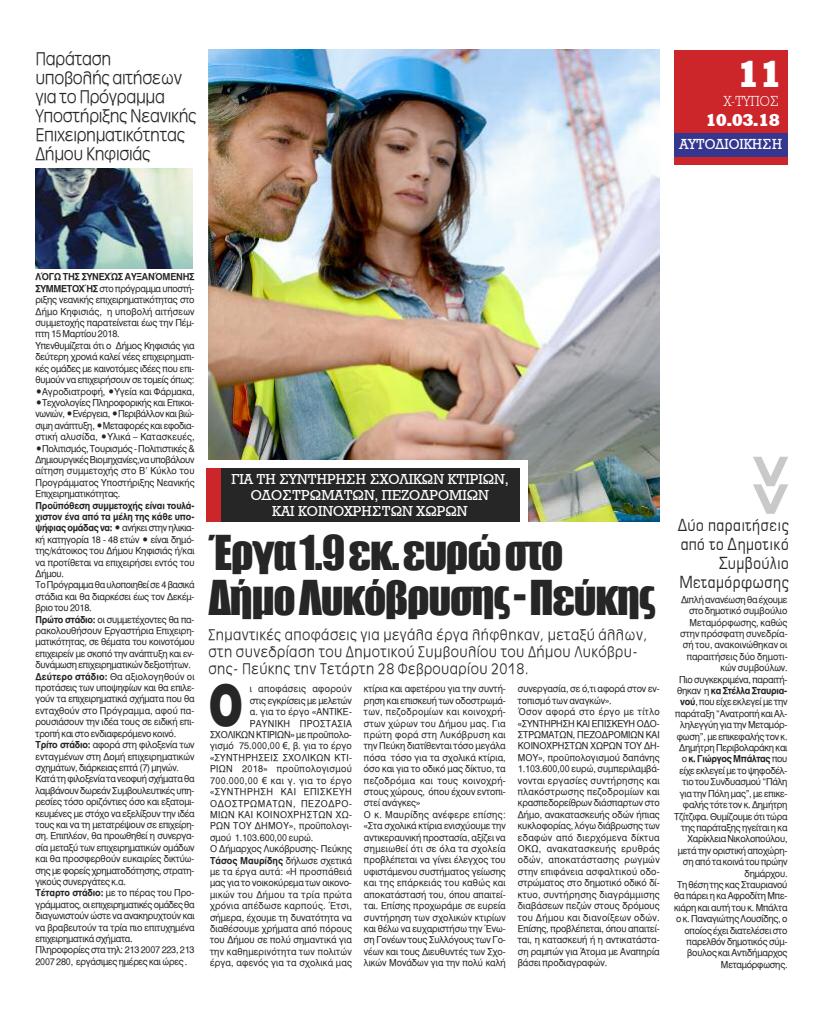
<style>
.page{position:relative;width:823px;height:1021px;background:#fff}
.page>*{position:absolute;margin:0;border:0;box-sizing:border-box;transform-origin:0 0}
.t1{font:900 57px "UB Helvetica";color:#c9c9c9;scale:.89 1}
.t2{font:900 56.5px "UB Helvetica";color:#272627;scale:.73 1}
.t3{font:44.1px/45px "Impact";letter-spacing:-.025em;color:#272627}
.t4{font:900 39px "UB Rockwell";color:#fff;scale:.96 1}
.t5{font:300 19px/19px "UB Antique Olive";letter-spacing:-.02em;color:#272627;scale:.96 1}
.t6{font:19px/19px "UB Europa";color:#272627;text-align:right;scale:.83 1}
.t7{font:900 18px "UB Rockwell";color:#fff}
.t8{font:300 16px/17px "UB Antique Olive";letter-spacing:.025em;color:#272627;scale:.95 1}
.t9{font:15px "UB Rockwell";color:#fff}
.t10{font:300 15px "UB Rockwell";color:#fff;scale:.93 1}
.t11{font:14.9px/15.8px "UB Rockwell";color:#fff;text-align:center}
.t12{font:9.5px/11.4px "UB Helvetica";letter-spacing:-.015em;color:#272627;scale:.95 1}
.t13{font:9.5px/11.4px "UB Helvetica Bold";letter-spacing:-.015em;color:#272627;scale:.95 1}
.t14{font:9.5px "UB Helvetica";letter-spacing:.035em;color:#272627;scale:.95 1}
.t15{font:9.5px "UB Helvetica";letter-spacing:.065em;color:#272627;scale:.95 1}
.t16{font:9.5px "UB Helvetica";letter-spacing:.01em;color:#272627;scale:.95 1}
.t17{font:9.5px "UB Helvetica";letter-spacing:.005em;color:#272627;scale:.95 1}
.t18{font:9.5px "UB Helvetica";letter-spacing:.05em;color:#272627;scale:.95 1}
.t19{font:9.5px "UB Helvetica";letter-spacing:.015em;color:#272627;scale:.95 1}
.s1{font-family:"UB Helvetica Bold"}
.s2{font-family:"Tahoma"}
.s3{font-family:"UB Helvetica"}
</style>
<div class="page">
<div style="left:673px;top:51px;width:114px;height:114px;background:#cc262b"></div>
<div style="left:673px;top:133px;width:114px;height:24px;background:#34368f"></div>
<img style="left:209px;top:50px;width:450px;height:472px">
<div style="left:205px;top:460px;width:322px;height:66px;background:#fff"></div>
<div style="left:220px;top:468px;width:299px;height:54px;background:#272627"></div>
<div style="left:206px;top:468px;width:14px;height:54px;background:#cc262b"></div>
<img style="left:35px;top:168px;width:157px;height:100px">
<h3 class="t5" style="left:35px;top:49px;width:169px">Παράταση<br>υποβολής αιτήσεων για το Πρόγραμμα<br>Υποστήριξης Νεανικής<br>Επιχειρηματικότητας<br>Δήμου Κηφισιάς</h3>
<h3 class="t4" style="left:736px;top:53px;width:48px">11</h3>
<h3 class="t7" style="left:705px;top:110px;width:75px">10.03.18</h3>
<h3 class="t10" style="left:723px;top:93px;width:61px">Χ-ΤΥΠΟΣ</h3>
<h3 class="t9" style="left:679px;top:136px;width:104px">ΑΥΤΟΔΙΟΙΚΗΣΗ</h3>
<p class="t13" style="left:35px;top:271px;width:169px">ΛΌΓΩ ΤΗΣ ΣΥΝΕΧώΣ ΑΥΞΑΝΌΜΕΝΗΣ</p>
<p class="t12" style="left:35px;top:283px;width:169px"><span class="s1">ΣΥΜΜΕΤΟΧήΣ</span> στο πρόγραμμα υποστή&shy;ριξης νεανικής επιχειρηματικότητας στο Δήμο Κηφισιάς, η υποβολή αιτήσεων συμμετοχής παρατείνεται έως την Πέμ&shy;πτη 15 Μαρτίου 2018.<br>Υπενθυμίζεται ότι ο Δήμος Κηφισιάς για δεύτερη χρονιά καλεί νέες επιχειρηματι&shy;κές ομάδες με καινοτόμες ιδέες που επι&shy;θυμούν να επιχειρήσουν σε τομείς όπως:</p>
<p class="t12" style="left:35px;top:385px;width:169px">•Αγροδιατροφή, •Υγεία και Φάρμακα,</p>
<p class="t12" style="left:35px;top:397px;width:169px;text-align:justify">•Τεχνολογίες Πληροφορικής και Επικοι&shy;νωνιών, •Ενέργεια, •Περιβάλλον και βιώ&shy;σιμη ανάπτυξη, •Μεταφορές και εφοδια&shy;στική αλυσίδα, •Υλικά – Κατασκευές,</p>
<p class="t12" style="left:35px;top:442px;width:169px;text-align:justify">•Πολιτισμός, Tουρισμός - Πολιτιστικές &amp; Δημιουργικές Βιομηχανίες,να υποβάλουν αίτηση συμμετοχής στο Β’ Κύκλο του Προγράμματος Υποστήριξης Νεανικής Επιχειρηματικότητας.</p>
<p class="t13" style="left:35px;top:499px;width:169px">Προϋπόθεση συμμετοχής είναι τουλά&shy;χιστον ένα από τα μέλη της κάθε υπο-</p>
<p class="t12" style="left:35px;top:522px;width:169px"><span class="s1">ψήφιας ομάδας να:</span> • ανήκει στην ηλικια&shy;κή κατηγορία 18 - 48 ετών • είναι δημό&shy;της/κάτοικος του Δήμου Κηφισιάς ή/και να προτίθεται να επιχειρήσει εντός του Δήμου.<br>Το Πρόγραμμα θα υλοποιηθεί σε 4 βασικά στάδια και θα διαρκέσει έως τον Δεκέμ&shy;βριο του 2018.<br><span class="s1">Πρώτο στάδιο:</span> οι συμμετέχοντες θα πα&shy;ρακολουθήσουν Εργαστήρια Επιχειρη&shy;ματικότητας, σε θέματα του κοινοτόμου επιχειρείν με σκοπό την ανάπτυξη και εν&shy;δυνάμωση επιχειρηματικών δεξιοτήτων.<br><span class="s1">Δεύτερο στάδιο:</span> Θα αξιολογηθούν οι προτάσεις των υποψηφίων και θα επιλε&shy;γούν τα επιχειρηματικά σχήματα που θα ενταχθούν στο Πρόγραμμα, αφού πα&shy;ρουσιάσουν την ιδέα τους σε ειδική επι&shy;τροπή και στο ενδιαφερόμενο κοινό.<br><span class="s1">Τρίτο στάδιο:</span> αφορά στη φιλοξενία των ενταγμένων στη Δομή επιχειρηματικών σχημάτων, διάρκειας επτά (7) μηνών.<br>Κατά τη φιλοξενία τα νεοφυή σχήματα θα λαμβάνουν δωρεάν Συμβουλευτικές υπη&shy;ρεσίες τόσο οριζόντιες όσο και εξατομι&shy;κευμένες με στόχο να εξελίξουν την ιδέα τους και να τη μετατρέψουν σε επιχείρη&shy;ση. Επιπλέον, θα προωθηθεί η συνεργα&shy;σία μεταξύ των επιχειρηματικών ομάδων και θα προσφερθούν ευκαιρίες δικτύω&shy;σης με φορείς χρηματοδότησης, στρατη&shy;γικούς συνεργάτες κ.α.<br><span class="s1">Τέταρτο στάδιο:</span> με το πέρας του Προ&shy;γράμματος, οι επιχειρηματικές ομάδες θα διαγωνιστούν ώστε να ανακηρυχτούν και να βραβευτούν τα τρία πιο επιτυχημένα επιχειρηματικά σχήματα.<br>Πληροφορίες στα τηλ: 213 2007 223, 213<br>2007 280, εργάσιμες ημέρες και ώρες .</p>
<h3 class="t11" style="left:231px;top:471px;width:279px">ΓΙΑ ΤΗ ΣΥΝΤΗΡΗΣΗ ΣΧΟΛΙΚΩΝ ΚΤΙΡΙΩΝ,<br>ΟΔΟΣΤΡΩΜΑΤΩΝ, ΠΕΖΟΔΡΟΜΙΩΝ<br>ΚΑΙ ΚΟΙΝΟΧΡΗΣΤΩΝ ΧΩΡΩΝ</h3>
<h3 class="t3" style="left:209px;top:529px;width:448px">Έργα1.9εκ.ευρώστο<br>ΔήμοΛυκόβρυσης-Πεύκης</h3>
<h3 class="t8" style="left:208px;top:627px;width:463px">Σημαντικές αποφάσεις για μεγάλα έργα λήφθηκαν, μεταξύ άλλων, στη συνεδρίαση του Δημοτικού Συμβουλίου του Δήμου Λυκόβρυ&shy;σης- Πεύκης την Τετάρτη 28 Φεβρουαρίου 2018.</h3>
<h2 class="t2" style="left:208px;top:672px;width:48px">ο</h2>
<p class="t14" style="left:249px;top:683px;width:109px">ι αποφάσεις αφορούν</p>
<p class="t12" style="left:249px;top:694px;width:109px">στις εγκρίσεις με μελετών</p>
<p class="t19" style="left:249px;top:706px;width:109px">α. για το έργο «ΑΝΤΙΚΕ-</p>
<p class="t14" style="left:249px;top:717px;width:109px">ΡΑΥΝΙΚΗ ΠΡΟΣΤΑΣΙΑ</p>
<p class="t12" style="left:210px;top:729px;width:151px">ΣΧΟΛΙΚΩΝ ΚΤΙΡΙΩΝ» με προϋπολο-</p>
<p class="t16" style="left:210px;top:740px;width:151px">γισμό 75.000,00 <span class="s2">€</span>, β. για το έργο</p>
<p class="t14" style="left:210px;top:752px;width:151px">«ΣΥΝΤΗΡΗΣΕΙΣ ΣΧΟΛΙΚΩΝ ΚΤΙ-</p>
<p class="t14" style="left:210px;top:763px;width:151px">ΡΙΩΝ 2018» προϋπολογισμού</p>
<p class="t14" style="left:210px;top:775px;width:151px">700.000,00 <span class="s2">€</span> και γ. για το έργο</p>
<p class="t15" style="left:210px;top:786px;width:151px">«ΣΥΝΤΗΡΗΣΗ ΚΑΙ ΕΠΙΣΚΕΥΗ</p>
<p class="t15" style="left:210px;top:797px;width:151px">ΟΔΟΣΤΡΩΜΑΤΩΝ, ΠΕΖΟΔΡΟ-</p>
<p class="t18" style="left:210px;top:809px;width:151px">ΜΙΩΝ ΚΑΙ ΚΟΙΝΟΧΡΗΣΤΩΝ ΧΩ-</p>
<p class="t17" style="left:210px;top:820px;width:151px">ΡΩΝ ΤΟΥ ΔΗΜΟΥ», προϋπολογι-</p>
<p class="t12" style="left:210px;top:831px;width:110px">σμού 1.103.600,00 ευρώ.</p>
<p class="t12" style="left:210px;top:843px;width:151px">Ο Δήμαρχος Λυκόβρυσης- Πεύκης</p>
<p class="t13" style="left:210px;top:854px;width:151px">Τάσος Μαυρίδης <span class="s3">δήλωσε σχετικά</span></p>
<p class="t12" style="left:210px;top:866px;width:151px;text-align:justify">με τα έργα αυτά: «Η προσπάθειά μας για το νοικοκύρεμα των οικονο&shy;μικών του Δήμου τα τρία πρώτα χρόνια απέδωσε καρπούς. Έτσι, σήμερα, έχουμε τη δυνατότητα να διαθέσουμε χρήματα από πόρους του Δήμου σε πολύ σημαντικά για την καθημερινότητα των πολιτών έργα, αφενός για τα σχολικά μας</p>
<p class="t12" style="left:364px;top:683px;width:151px">κτίρια και αφετέρου για την συντή&shy;ρηση και επισκευή των οδοστρωμά&shy;των, πεζοδρομίων και κοινοχρή&shy;στων χώρων του Δήμου μας. Για πρώτη φορά στη Λυκόβρυση και την Πεύκη διατίθενται τόσο μεγάλα πόσα τόσο για τα σχολικά κτίρια, όσο και για το οδικό μας δίκτυο, τα πεζοδρόμια και τους κοινοχρή&shy;στους χώρους, όπου έχουν εντοπι&shy;στεί ανάγκες»<br>Ο κ. Μαυρίδης ανέφερε επίσης: «Στα σχολικά κτίρια ενισχύουμε την αντικεραυνική προστασία, αξίζει να σημειωθεί ότι σε όλα τα σχολεία προβλέπεται να γίνει έλεγχος του υφιστάμενου συστήματος γείωσης και της επάρκειάς του καθώς και αποκατάστασή του, όπου απαιτεί&shy;ται. Επίσης προχωράμε σε ευρεία συντήρηση των σχολικών κτιρίων και θέλω να ευχαριστήσω την Ένω&shy;ση Γονέων τους Συλλόγους των Γο&shy;νέων και τους Διευθυντές των Σχο&shy;λικών Μονάδων για την πολύ καλή</p>
<p class="t12" style="left:517px;top:683px;width:151px">συνεργασία, σε ό,τι αφορά στον εν&shy;τοπισμό των αναγκών».<br>Όσον αφορά στο έργο με τίτλο «ΣΥΝΤΗΡΗΣΗ ΚΑΙ ΕΠΙΣΚΕΥΗ ΟΔΟ-<br>ΣΤΡΩΜΑΤΩΝ, ΠΕΖΟΔΡΟΜΙΩΝ ΚΑΙ<br>ΚΟΙΝΟΧΡΗΣΤΩΝ ΧΩΡΩΝ ΤΟΥ ΔΗ-<br>ΜΟΥ», προϋπολογισμού δαπάνης<br>1.103.600,00 ευρώ, συμπεριλαμβά&shy;νονται εργασίες συντήρησης και πλακόστρωσης πεζοδρομίων και κρασπεδορείθρων διάσπαρτων στο<br>Δήμο, ανακατασκευής οδών ήπιας κυκλοφορίας, λόγω διάβρωσης των εδαφών από διερχόμενα δίκτυα<br>ΟΚΩ, ανακατασκευής ερυθράς οδών, αποκατάστασης ρωγμών στην επιφάνεια ασφαλτικού οδο&shy;στρώματος στο δημοτικό οδικό δί&shy;κτυο, συντήρησης διαγράμμισης διαβάσεων πεζών στους δρόμους του Δήμου και διανοίξεων οδών.<br>Επίσης, προβλέπεται, όπου απαιτεί&shy;ται, η κατασκευή ή η αντικατάστα&shy;ση ραμπών για Άτομα με Αναπηρία βάσει προδιαγραφών.</p>
<h1 class="t1" style="left:807px;top:450px;width:81px;rotate:90deg">&gt;&gt;</h1>
<h3 class="t6" style="left:676px;top:516px;width:135px">Δύο παραιτήσεις από το Δημοτικό<br>Συμβούλιο<br>Μεταμόρφωσης</h3>
<p class="t12" style="left:678px;top:594px;width:116px;text-align:right">Διπλή ανανέωση θα έχουμε στο δημοτικό συμβούλιο<br>Μεταμόρφωσης, καθώς στην πρόσφατη συνεδρία&shy;σή του, ανακοινώθηκαν οι παραιτήσεις δύο δημοτι&shy;κών συμβούλων.<br>Πιο συγκεκριμένα, παραιτή-</p>
<p class="t13" style="left:676px;top:685px;width:117px"><span class="s3">θηκαν η</span> κα Στέλλα Σταυρια-</p>
<p class="t12" style="left:674px;top:696px;width:120px;text-align:center"><span class="s1">νού</span>, που είχε εκλεγεί με την παράταξη “Ανατροπή και Αλ&shy;ληλεγγύη για την Μεταμόρ&shy;φωση”, με επικεφαλής τον κ.<br>Δημήτρη Περιβολαράκη και</p>
<p class="t13" style="left:681px;top:753px;width:113px"><span class="s3">ο</span> κ. Γιώργος Μπάλτας <span class="s3">που</span></p>
<p class="t12" style="left:673px;top:765px;width:121px;text-align:right">είχε εκλεγεί με το ψηφοδέλ&shy;τιο του Συνδυασμού “Πάλη για την Πόλη μας”, με επικε&shy;φαλής τότε τον κ. Δημήτρη<br>Τζίτζιφα. Θυμίζουμε ότι τώρα της παράταξης ηγείται η κα<br>Χαρίκλεια Νικολοπούλου, μετά την οριστική αποχώρη&shy;ση από τα κοινά του πρώην δημάρχου.<br>Τη θέση της κας Σταυριανού θα πάρει η κα Αφροδίτη Μπε&shy;κιάρη και αυτή του κ. Μπάλτα ο κ. Παναγιώτης Λουσίδης, ο οποίος έχει διατελέσει στο παρελθόν δημοτικός σύμ&shy;βουλος και Αντιδήμαρχος<br>Μεταμόρφωσης.</p>
</div>
